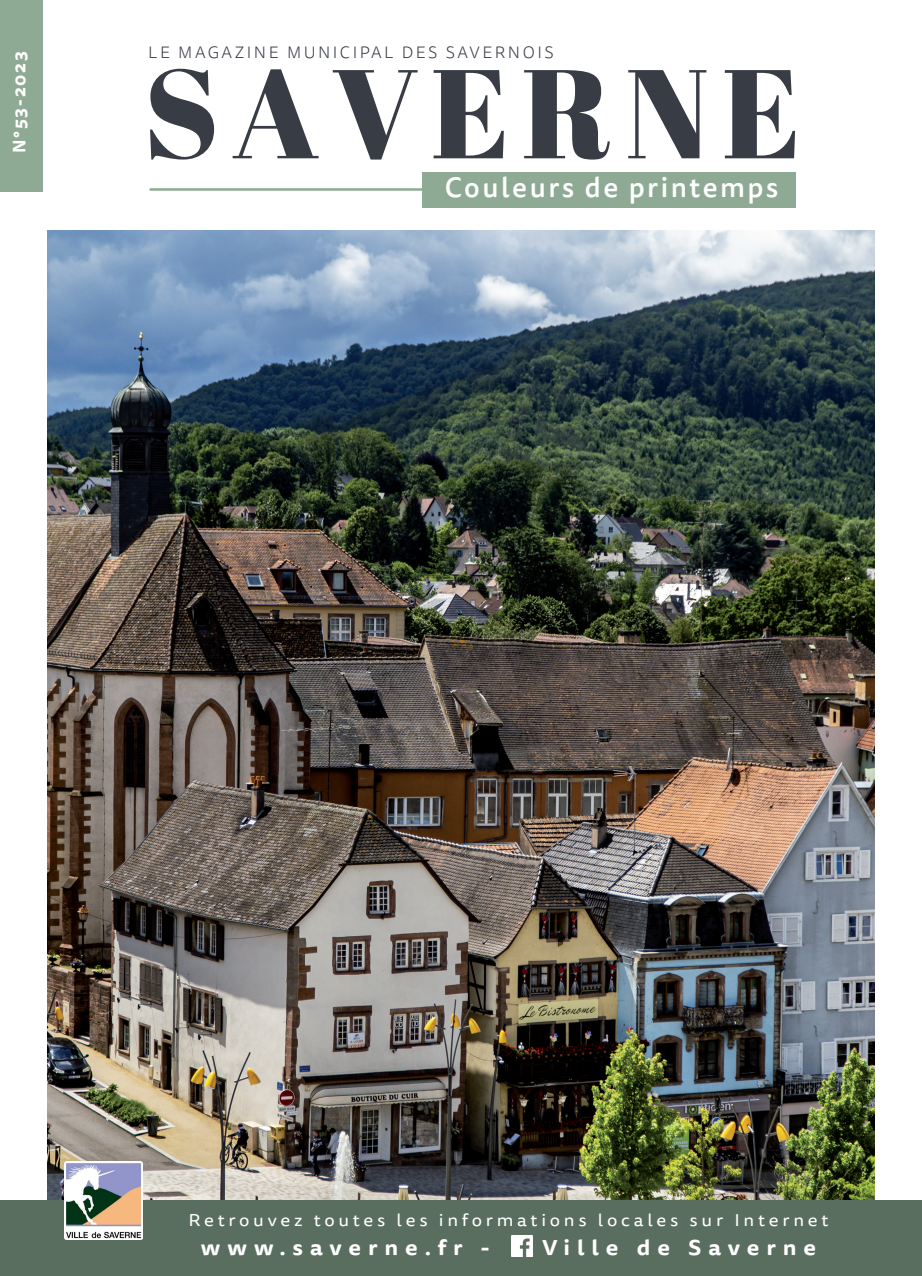
<style>
.page{position:relative;width:922px;height:1276px;background:#fff}
.page>*{position:absolute;margin:0;border:0;box-sizing:border-box;transform-origin:0 0}
.t1{font:126px "Abril Fatface";letter-spacing:.1em;color:#383c45}
.t2{font:500 27.75px "Tisa Sans Pro";letter-spacing:.09em;color:#fff}
.t3{font:700 21px "Tisa Sans Pro";letter-spacing:.3em;color:#fff;scale:1.1 1}
.t4{font:700 17.5px "Tisa Sans Pro";letter-spacing:.1em;color:#fff}
.t5{font:17px "Tisa Sans Pro";letter-spacing:.2em;color:#fff;scale:1.1 1}
.t6{font:300 16.62px "Tisa Sans Pro";letter-spacing:.15em;color:#383c45}
</style>
<div class="page">
<img style="left:48px;top:230px;width:825px;height:970px">
<div style="left:0;top:0;width:43px;height:191px;background:#8faa94"></div>
<hr style="left:149px;top:188px;width:405px;height:3px;background:#8faa94">
<div style="left:422px;top:172px;width:373px;height:35px;background:#8faa94"></div>
<div style="left:0;top:1200px;width:921px;height:76px;background:#5a6e60"></div>
<img style="left:64px;top:1161px;width:79px;height:78px">
<img style="left:511px;top:1235px;width:21px;height:21px">
<p class="t4" style="left:6px;top:153px;width:104px;rotate:-90deg">N°53-2023</p>
<p class="t6" style="left:148px;top:42px;width:407px">LE MAGAZINE MUNICIPAL DES SAVERNOIS</p>
<h1 class="t1" style="left:144px;top:25px;width:658px">SAVERNE</h1>
<h2 class="t2" style="left:445px;top:168px;width:335px">Couleurs de printemps</h2>
<p class="t5" style="left:188px;top:1208px;width:583px">Retrouvez toutes les informations locales sur Internet</p>
<p class="t3" style="left:201px;top:1231px;width:264px">www.saverne.fr -</p>
<p class="t3" style="left:542px;top:1231px;width:250px">Ville de Saverne</p>
</div>
